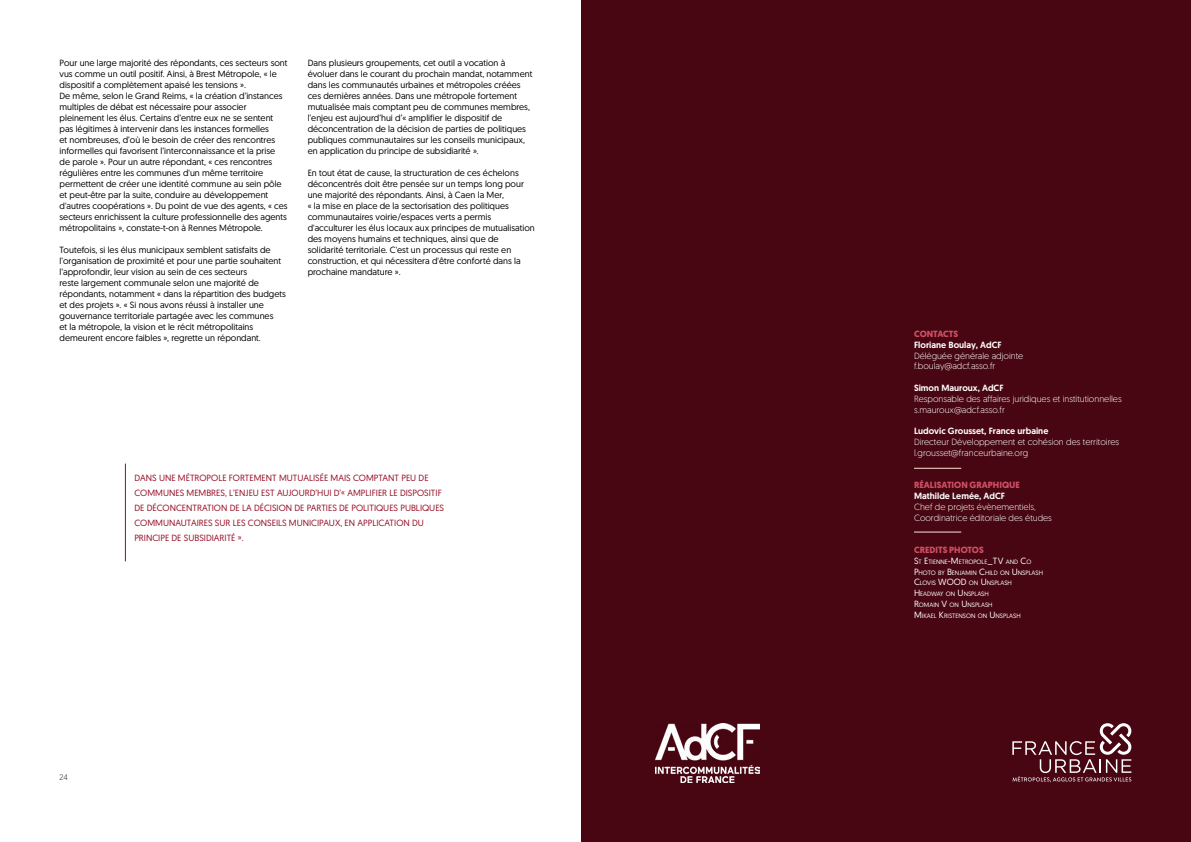
<style>
.page{position:relative;width:1191px;height:842px;background:#fff}
.page>*{position:absolute;margin:0;border:0;box-sizing:border-box;transform-origin:0 0}
.t1{font:9px/11px "Geomanist";color:#000}
.t2{font:300 9px/10.8px "Geomanist";color:#fff}
.t3{font:9px/15px "Geomanist";color:#940c23}
.t4{font:500 9px "Geomanist";color:#fff}
.t5{font:700 9px "Geomanist";color:#d04f65}
.t6{font:9px "Geomanist";color:#fff}
.t7{font:300 8px "Geomanist";color:#1d1d1b}
.t8{font:6.3px/10.8px "Geomanist";color:#fff}
.s1{font-size:9px}
.s2{font-size:6.3px}
</style>
<div class="page">
<hr style="left:125px;top:464px;width:1px;height:97px;background:#940c23">
<div style="left:581px;top:0;width:610px;height:842px;background:#470611"></div>
<img style="left:655px;top:723px;width:104px;height:59px">
<hr style="left:914px;top:468px;width:47px;height:1px;background:#fee3d2">
<hr style="left:914px;top:531px;width:47px;height:1px;background:#fee3d2">
<svg style="left:1012px;top:723px;width:119px;height:59px"></svg>
<p class="t1" style="left:60px;top:57px;width:229px">Pour une large majorité des répondants, ces secteurs sont vus comme un outil positif. Ainsi, à Brest Métropole, « le dispositif a complètement apaisé les tensions ».<br>De même, selon le Grand Reims, « la création d’instances multiples de débat est nécessaire pour associer pleinement les élus. Certains d’entre eux ne se sentent pas légitimes à intervenir dans les instances formelles<br>et nombreuses, d’où le besoin de créer des rencontres informelles qui favorisent l’interconnaissance et la prise de parole ». Pour un autre répondant, « ces rencontres régulières entre les communes d'un même territoire permettent de créer une identité commune au sein pôle et peut-être par la suite, conduire au développement d'autres coopérations ». Du point de vue des agents, « ces secteurs enrichissent la culture professionnelle des agents métropolitains », constate-t-on à Rennes Métropole.</p>
<p class="t1" style="left:60px;top:244px;width:228px">Toutefois, si les élus municipaux semblent satisfaits de l’organisation de proximité et pour une partie souhaitent l’approfondir, leur vision au sein de ces secteurs<br>reste largement communale selon une majorité de répondants, notamment « dans la répartition des budgets et des projets ». « Si nous avons réussi à installer une gouvernance territoriale partagée avec les communes<br>et la métropole, la vision et le récit métropolitains demeurent encore faibles », regrette un répondant.</p>
<p class="t1" style="left:308px;top:57px;width:226px">Dans plusieurs groupements, cet outil a vocation à évoluer dans le courant du prochain mandat, notamment dans les communautés urbaines et métropoles créées ces dernières années. Dans une métropole fortement mutualisée mais comptant peu de communes membres, l’enjeu est aujourd’hui d’« amplifier le dispositif de déconcentration de la décision de parties de politiques publiques communautaires sur les conseils municipaux, en application du principe de subsidiarité ».</p>
<p class="t1" style="left:308px;top:167px;width:229px">En tout état de cause, la structuration de ces échelons déconcentrés doit être pensée sur un temps long pour une majorité des répondants. Ainsi, à Caen la Mer,<br>« la mise en place de la sectorisation des politiques communautaires voirie/espaces verts a permis d'acculturer les élus locaux aux principes de mutualisation des moyens humains et techniques, ainsi que de solidarité territoriale. C'est un processus qui reste en construction, et qui nécessitera d'être conforté dans la prochaine mandature ».</p>
<p class="t3" style="left:134px;top:470px;width:311px">DANS UNE MÉTROPOLE FORTEMENT MUTUALISÉE MAIS COMPTANT PEU DE COMMUNES MEMBRES, L’ENJEU EST AUJOURD’HUI D’« AMPLIFIER LE DISPOSITIF DE DÉCONCENTRATION DE LA DÉCISION DE PARTIES DE POLITIQUES PUBLIQUES COMMUNAUTAIRES SUR LES CONSEILS MUNICIPAUX, EN APPLICATION DU PRINCIPE DE SUBSIDIARITÉ ».</p>
<p class="t7" style="left:60px;top:772px;width:10px">24</p>
<p class="t5" style="left:914px;top:328px;width:46px">CONTACTS</p>
<p class="t4" style="left:914px;top:339px;width:89px">Floriane Boulay, AdCF</p>
<p class="t2" style="left:914px;top:350px;width:111px">Déléguée générale adjointe f.boulay@adcf.asso.fr</p>
<p class="t4" style="left:914px;top:382px;width:91px">Simon Mauroux, AdCF</p>
<p class="t2" style="left:914px;top:393px;width:209px">Responsable des affaires juridiques et institutionnelles s.mauroux@adcf.asso.fr</p>
<p class="t4" style="left:914px;top:425px;width:136px">Ludovic Grousset, France urbaine</p>
<p class="t2" style="left:914px;top:436px;width:207px">Directeur Développement et cohésion des territoires l.grousset@franceurbaine.org</p>
<p class="t5" style="left:914px;top:479px;width:107px">RÉALISATION GRAPHIQUE</p>
<p class="t4" style="left:914px;top:490px;width:92px">Mathilde Lemée, AdCF</p>
<p class="t2" style="left:914px;top:501px;width:139px">Chef de projets évènementiels,<br>Coordinatrice éditoriale des études</p>
<p class="t5" style="left:914px;top:544px;width:71px">CREDITS PHOTOS</p>
<p class="t8" style="left:914px;top:556px;width:130px"><span class="s1">S</span>T <span class="s1">E</span>TIENNE<span class="s1">-M</span>ETROPOLE<span class="s1">_TV</span> AND <span class="s1">C</span>O<br><span class="s1">P</span>HOTO BY <span class="s1">B</span>ENJAM IN <span class="s1">C</span>HILD ON <span class="s1">U</span>NSPLASH</p>
<p class="t6" style="left:914px;top:576px;width:41px">C<span class="s2">LOVIS</span> WOOD</p>
<p class="t8" style="left:914px;top:578px;width:108px;text-indent:55px">ON <span class="s1">U</span>NSPLASH<br><span class="s1">H</span> EADWAY ON <span class="s1">U</span>NSPLASH<br><span class="s1">R</span>OMAIN <span class="s1">V</span> ON <span class="s1">U</span>NSPLASH<br><span class="s1">M</span>IKAEL <span class="s1">K</span>RISTENSON ON <span class="s1">U</span>NSPLASH</p>
</div>
